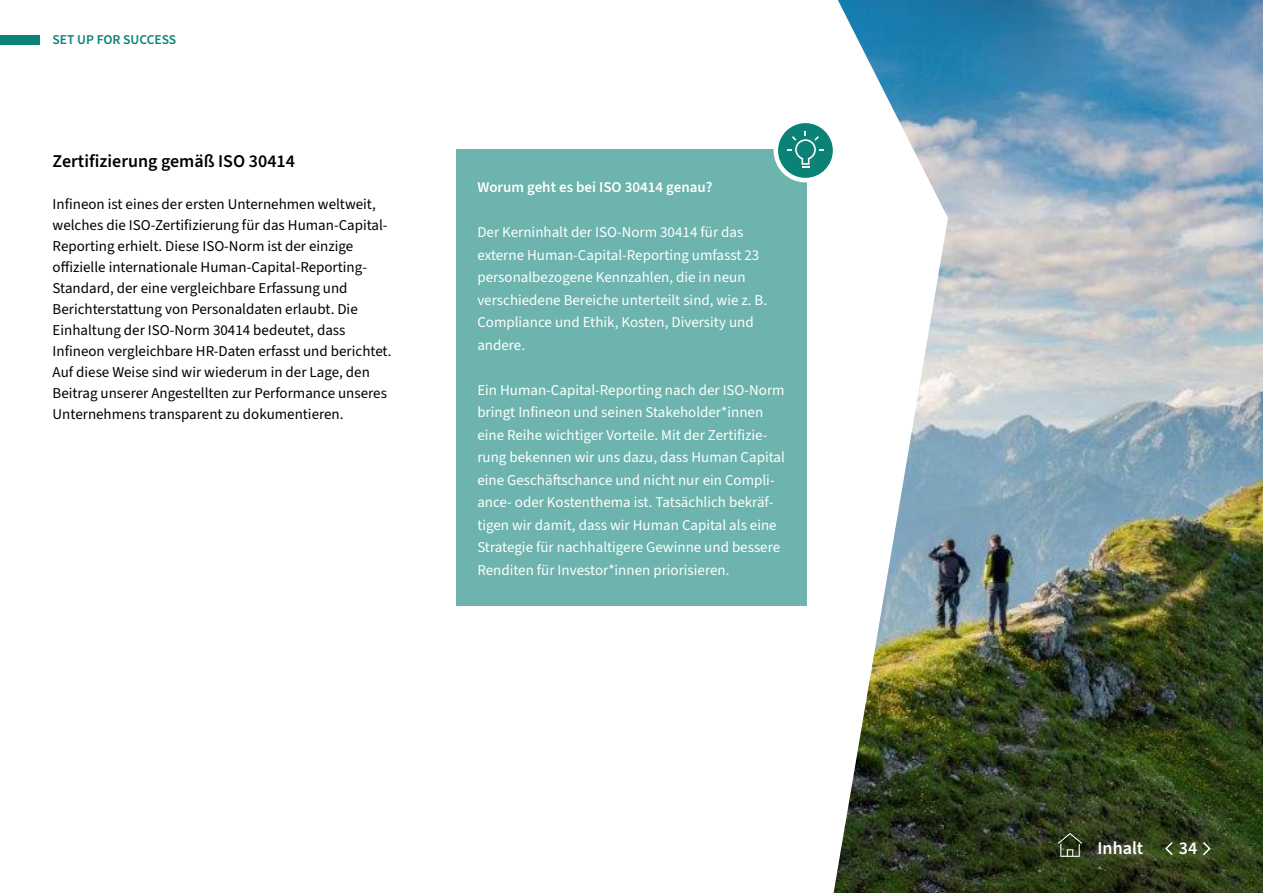
<style>
.page{position:relative;width:1263px;height:893px;background:#fff}
.page>*{position:absolute;margin:0;border:0;box-sizing:border-box;transform-origin:0 0}
.t1{font:600 18px "Source Sans 3";color:#000}
.t2{font:600 18px "Source Sans 3";color:#fff}
.t3{font:15px/22.5px "Source Sans 3";color:#fff}
.t4{font:15px/21px "Source Sans 3";color:#000}
.t5{font:600 15px "Source Sans 3";color:#fff}
.t6{font:600 13.5px "Source Sans 3";color:#0a8276}
</style>
<div class="page">
<img style="left:948px;top:0;width:315px;height:893px">
<svg style="left:456px;top:0;width:492px;height:893px"></svg>
<div style="left:0;top:35px;width:40px;height:9px;background:#0a8276"></div>
<svg style="left:1201px;top:840px;width:11px;height:17px"></svg>
<svg style="left:1164px;top:840px;width:10px;height:17px"></svg>
<svg style="left:1058px;top:833px;width:24px;height:24px"></svg>
<div style="left:456px;top:150px;width:350px;height:456px;background:#6cb4ad"></div>
<svg style="left:776px;top:121px;width:59px;height:59px"></svg>
<div style="left:773px;top:119px;width:64px;height:63px;border:4px solid #fff;border-radius:50%"></div>
<svg style="left:787px;top:131px;width:37px;height:37px"></svg>
<p class="t6" style="left:53px;top:31px;width:125px">SET UP FOR SUCCESS</p>
<p class="t1" style="left:53px;top:149px;width:244px">Zertifizierung gemäß ISO 30414</p>
<p class="t4" style="left:53px;top:193px;width:340px">Infineon ist eines der ersten Unternehmen weltweit, welches die ISO-Zertifizierung für das Human-Capital-Reporting erhielt. Diese ISO-Norm ist der einzige offizielle internationale Human-Capital-Reporting-Standard, der eine vergleichbare Erfassung und Berichterstattung von Personaldaten erlaubt. Die Einhaltung der ISO-Norm 30414 bedeutet, dass Infineon vergleichbare HR-Daten erfasst und berichtet.<br>Auf diese Weise sind wir wiederum in der Lage, den Beitrag unserer Angestellten zur Performance unseres Unternehmens transparent zu dokumentieren.</p>
<p class="t5" style="left:477px;top:177px;width:237px">Worum geht es bei ISO 30414 genau?</p>
<p class="t3" style="left:477px;top:221px;width:291px">Der Kerninhalt der ISO-Norm 30414 für das externe Human-Capital-Reporting umfasst 23 personalbezogene Kennzahlen, die in neun verschiedene Bereiche unterteilt sind, wie z. B.<br>Compliance und Ethik, Kosten, Diversity und andere.</p>
<p class="t3" style="left:477px;top:378px;width:309px">Ein Human-Capital-Reporting nach der ISO-Norm bringt Infineon und seinen Stakeholder*innen eine Reihe wichtiger Vorteile. Mit der Zertifizie&shy;rung bekennen wir uns dazu, dass Human Capital eine Geschäftschance und nicht nur ein Compli&shy;ance- oder Kostenthema ist. Tatsächlich bekräf&shy;tigen wir damit, dass wir Human Capital als eine Strategie für nachhaltigere Gewinne und bessere Renditen für Investor*innen priorisieren.</p>
<p class="t2" style="left:1097px;top:836px;width:47px">Inhalt</p>
<p class="t2" style="left:1179px;top:837px;width:20px">34</p>
</div>
